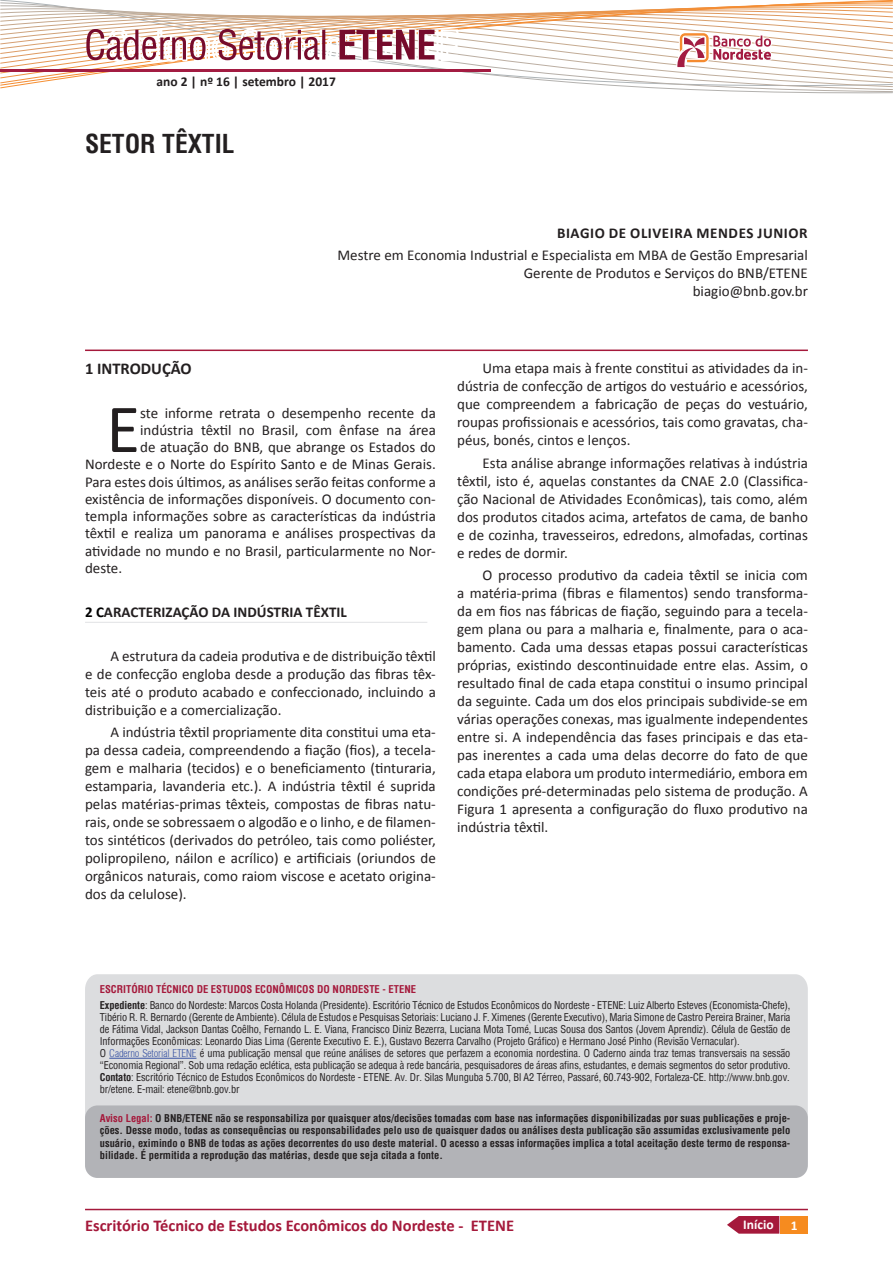
<style>
.page{position:relative;width:893px;height:1263px;background:#fff}
.page>*{position:absolute;margin:0;border:0;box-sizing:border-box;transform-origin:0 0}
.t1{font:69.3px "Calibri";color:#231f20}
.t2{font:700 condensed 25.5px "Helvetica";color:#231f20}
.t3{font:700 16.5px "Calibri";color:#a5193b}
.t4{font:700 16.5px "Calibri";color:#231f20}
.t5{font:15px/18px "Calibri";color:#231f20;text-align:justify}
.t6{font:700 15px "Calibri";color:#231f20}
.t7{font:700 15px "Calibri";letter-spacing:.04em;color:#231f20}
.t8{font:700 13.5px "Calibri";color:#231f20}
.t9{font:700 13.5px "Calibri";color:#fff}
.t10{font:condensed 10.5px/12px "Helvetica";letter-spacing:-.01em;color:#231f20}
.t11{font:700 condensed 10.5px/12.6px "Helvetica";color:#231f20;text-align:justify}
.s1{color:#000}
.s2{font-weight:700;color:#a5193b}
.s3{font-weight:700}
.s4{font-weight:300;color:#3853a3}
.s5{color:#a5193b}
</style>
<div class="page">
<div style="left:781px;top:1216px;width:27px;height:17px;background:#f68b1f"></div>
<hr style="left:85px;top:1209px;width:723px;height:1px;background:#a5193b">
<svg style="left:727px;top:1216px;width:52px;height:17px"></svg>
<svg style="left:0;top:0;width:893px;height:352px"></svg>
<hr style="left:0;top:70px;width:490px;height:2px;background:#a31c42">
<hr style="left:85px;top:622px;width:342px;height:1px;background:#e1e2e4">
<hr style="left:85px;top:350px;width:723px;height:1px;background:#a5193b">
<div style="left:85px;top:974px;width:723px;height:203px;background:#dcdddf"></div>
<div style="left:85px;top:1105px;width:723px;height:73px;background:#b2b3b7;border-radius:12px"></div>
<hr style="left:109px;top:1058px;width:87px;height:1px;background:#3853a3">
<p class="t8" style="left:156px;top:73px;width:181px">ano 2 | nº 16 | setembro | 2017</p>
<h2 class="t2" style="left:85px;top:127px;width:151px">SETOR TÊXTIL</h2>
<p class="t7" style="left:557px;top:223px;width:252px">BIAGIO DE OLIVEIRA MENDES JUNIOR</p>
<p class="t5" style="left:337px;top:246px;width:472px;text-align:right">Mestre em Economia Industrial e Especialista em MBA de Gestão Empresarial<br>Gerente de Produtos e Serviços do BNB/ETENE<br>biagio@bnb.gov.br</p>
<p class="t4" style="left:85px;top:358px;width:108px">1 INTRODUÇÃO</p>
<h1 class="t1" style="left:106px;top:385px;width:35px">E</h1>
<p class="t5" style="left:140px;top:404px;width:297px">ste informe retrata o desempenho recente da</p>
<p class="t5" style="left:140px;top:421px;width:297px">indústria têxtil no Brasil, com ênfase na área</p>
<p class="t5" style="left:140px;top:438px;width:297px">de atuação do BNB, que abrange os Estados do</p>
<p class="t5" style="left:85px;top:455px;width:352px">Nordeste e o Norte do Espírito Santo e de Minas Gerais.</p>
<p class="t5" style="left:85px;top:473px;width:352px">Para estes dois últimos, as análises serão feitas conforme a</p>
<p class="t5" style="left:85px;top:490px;width:352px">existência de informações disponíveis. O documento con-</p>
<p class="t5" style="left:85px;top:507px;width:352px">templa informações sobre as características da indústria</p>
<p class="t5" style="left:85px;top:524px;width:352px">têxtil e realiza um panorama e análises prospectivas da</p>
<p class="t5" style="left:85px;top:542px;width:352px">atividade no mundo e no Brasil, particularmente no Nor-</p>
<p class="t5" style="left:85px;top:559px;width:39px">deste.</p>
<p class="t6" style="left:85px;top:602px;width:263px"><span class="s1">2 C</span>ARACTERIZAÇÃO DA INDÚSTRIA TÊXTIL</p>
<p class="t5" style="left:85px;top:647px;width:352px;text-indent:26px">A estrutura da cadeia produtiva e de distribuição têxtil e de confecção engloba desde a produção das fibras têx&shy;teis até o produto acabado e confeccionado, incluindo a distribuição e a comercialização.</p>
<p class="t5" style="left:85px;top:723px;width:352px;text-indent:26px">A indústria têxtil propriamente dita constitui uma eta&shy;pa dessa cadeia, compreendendo a fiação (fios), a tecela&shy;gem e malharia (tecidos) e o beneficiamento (tinturaria, estamparia, lavanderia etc.). A indústria têxtil é suprida pelas matérias-primas têxteis, compostas de fibras natu&shy;rais, onde se sobressaem o algodão e o linho, e de filamen&shy;tos sintéticos (derivados do petróleo, tais como poliéster, polipropileno, náilon e acrílico) e artificiais (oriundos de orgânicos naturais, como raiom viscose e acetato origina&shy;dos da celulose).</p>
<p class="t5" style="left:457px;top:359px;width:352px;text-indent:26px">Uma etapa mais à frente constitui as atividades da in&shy;dústria de confecção de artigos do vestuário e acessórios, que compreendem a fabricação de peças do vestuário, roupas profissionais e acessórios, tais como gravatas, cha&shy;péus, bonés, cintos e lenços.</p>
<p class="t5" style="left:457px;top:454px;width:352px;text-indent:26px">Esta análise abrange informações relativas à indústria têxtil, isto é, aquelas constantes da CNAE 2.0 (Classifica&shy;ção Nacional de Atividades Econômicas), tais como, além dos produtos citados acima, artefatos de cama, de banho e de cozinha, travesseiros, edredons, almofadas, cortinas e redes de dormir.</p>
<p class="t5" style="left:457px;top:566px;width:352px;text-indent:26px">O processo produtivo da cadeia têxtil se inicia com a matéria-prima (fibras e filamentos) sendo transforma&shy;da em fios nas fábricas de fiação, seguindo para a tecela&shy;gem plana ou para a malharia e, finalmente, para o aca&shy;bamento. Cada uma dessas etapas possui características próprias, existindo descontinuidade entre elas. Assim, o resultado final de cada etapa constitui o insumo principal da seguinte. Cada um dos elos principais subdivide-se em várias operações conexas, mas igualmente independentes entre si. A independência das fases principais e das eta&shy;pas inerentes a cada uma delas decorre do fato de que cada etapa elabora um produto intermediário, embora em condições pré-determinadas pelo sistema de produção. A Figura 1 apresenta a configuração do fluxo produtivo na indústria têxtil.</p>
<p class="t10" style="left:100px;top:981px;width:692px;line-height:16.2px"><span class="s2">ESCRITÓRIO TÉCNICO DE ESTUDOS ECONÔMICOS DO NORDESTE - ETENE<br></span><span class="s3">Expediente</span>: Banco do Nordeste: Marcos Costa Holanda (Presidente). Escritório Técnico de Estudos Econômicos do Nordeste - ETENE: Luiz Alberto Esteves (Economista-Chefe),</p>
<p class="t10" style="left:100px;top:1011px;width:692px">Tibério R. R. Bernardo (Gerente de Ambiente). Célula de Estudos e Pesquisas Setoriais: Luciano J. F. Ximenes (Gerente Executivo), Maria Simone de Castro Pereira Brainer, Maria de Fátima Vidal, Jackson Dantas Coêlho, Fernando L. E. Viana, Francisco Diniz Bezerra, Luciana Mota Tomé, Lucas Sousa dos Santos (Jovem Aprendiz). Célula de Gestão de Informações Econômicas: Leonardo Dias Lima (Gerente Executivo E. E.), Gustavo Bezerra Carvalho (Projeto Gráfico) e Hermano José Pinho (Revisão Vernacular).<br>O <span class="s4">Caderno Setorial ETENE</span> é uma publicação mensal que reúne análises de setores que perfazem a economia nordestina. O Caderno ainda traz temas transversais na sessão “Economia Regional”. Sob uma redação eclética, esta publicação se adequa à rede bancária, pesquisadores de áreas afins, estudantes, e demais segmentos do setor produtivo.<br><span class="s3">Contato</span>: Escritório Técnico de Estudos Econômicos do Nordeste - ETENE. Av. Dr. Silas Munguba 5.700, Bl A2 Térreo, Passaré, 60.743-902, Fortaleza-CE. http://www.bnb.gov. br/etene. E-mail: etene@bnb.gov.br</p>
<p class="t11" style="left:100px;top:1111px;width:692px"><span class="s5">Aviso Legal:</span> O BNB/ETENE não se responsabiliza por quaisquer atos/decisões tomadas com base nas informações disponibilizadas por suas publicações e proje&shy;ções. Desse modo, todas as consequências ou responsabilidades pelo uso de quaisquer dados ou análises desta publicação são assumidas exclusivamente pelo usuário, eximindo o BNB de todas as ações decorrentes do uso deste material. O acesso a essas informações implica a total aceitação deste termo de responsa&shy;bilidade. É permitida a reprodução das matérias, desde que seja citada a fonte.</p>
<p class="t3" style="left:85px;top:1215px;width:431px">Escritório Técnico de Estudos Econômicos do Nordeste - ETENE</p>
<p class="t9" style="left:743px;top:1216px;width:32px">Início</p>
<p class="t9" style="left:791px;top:1217px;width:8px">1</p>
</div>
